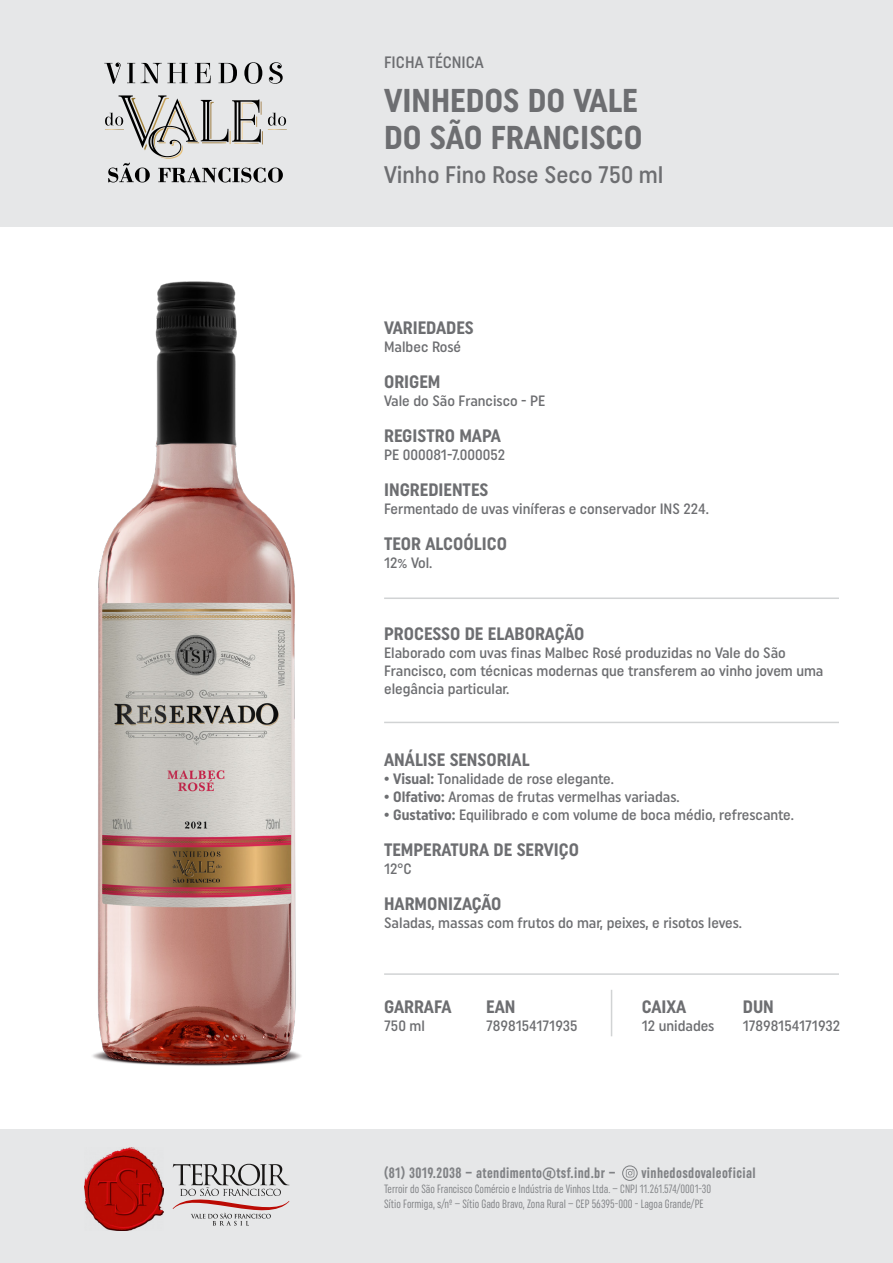
<style>
.page{position:relative;width:893px;height:1263px;background:#fff}
.page>*{position:absolute;margin:0;border:0;box-sizing:border-box;transform-origin:0 0}
.t1{font:700 33px/37.2px "Uniform Condensed";color:#6d6e71}
.t2{font:500 24px "Uniform Condensed";color:#6d6e71}
.t3{font:700 18px "Uniform Condensed";color:#6d6e71}
.t4{font:500 16.5px "Uniform Condensed";color:#6d6e71}
.t5{font:500 15px/18px "Uniform Condensed";color:#6d6e71}
.t6{font:700 extra-condensed 15px "Uniform";letter-spacing:.025em;color:#808285}
.t7{font:extra-condensed 12px/15px "Uniform";color:#808285}
.s1{font-weight:700}
</style>
<div class="page">
<div style="left:0;top:0;width:893px;height:227px;background:#e6e7e8"></div>
<div style="left:0;top:1129px;width:893px;height:134px;background:#e6e7e8"></div>
<img style="left:84px;top:1147px;width:79px;height:83px">
<svg style="left:173px;top:1164px;width:116px;height:61px"></svg>
<svg style="left:108px;top:163px;width:42px;height:19px"></svg>
<svg style="left:158px;top:168px;width:125px;height:14px"></svg>
<svg style="left:104px;top:62px;width:179px;height:22px"></svg>
<svg style="left:105px;top:95px;width:182px;height:62px"></svg>
<hr style="left:384px;top:722px;width:455px;height:1px;background:#d1d3d4">
<hr style="left:384px;top:597px;width:455px;height:2px;background:#d1d3d4">
<hr style="left:384px;top:973px;width:455px;height:2px;background:#d1d3d4">
<hr style="left:611px;top:990px;width:1px;height:46px;background:#d1d3d4">
<svg style="left:622px;top:1165px;width:16px;height:16px"></svg>
<img style="left:92px;top:281px;width:209px;height:785px">
<p class="t4" style="left:384px;top:53px;width:101px">FICHA TÉCNICA</p>
<h1 class="t1" style="left:384px;top:82px;width:260px">VINHEDOS DO VALE<br>DO SÃO FRANCISCO</h1>
<h2 class="t2" style="left:384px;top:160px;width:281px">Vinho Fino Rose Seco 750 ml</h2>
<p class="t3" style="left:384px;top:317px;width:91px">VARIEDADES</p>
<p class="t5" style="left:384px;top:338px;width:79px">Malbec Rosé</p>
<p class="t3" style="left:384px;top:371px;width:58px">ORIGEM</p>
<p class="t5" style="left:384px;top:392px;width:163px">Vale do São Francisco - PE</p>
<p class="t3" style="left:384px;top:425px;width:118px">REGISTRO MAPA</p>
<p class="t5" style="left:384px;top:446px;width:123px">PE 000081-7.000052</p>
<p class="t3" style="left:384px;top:479px;width:106px">INGREDIENTES</p>
<p class="t5" style="left:384px;top:500px;width:326px">Fermentado de uvas viníferas e conservador INS 224.</p>
<p class="t3" style="left:384px;top:533px;width:124px">TEOR ALCOÓLICO</p>
<p class="t5" style="left:384px;top:554px;width:50px">12% Vol.</p>
<p class="t3" style="left:384px;top:623px;width:202px">PROCESSO DE ELABORAÇÃO</p>
<p class="t5" style="left:384px;top:644px;width:441px">Elaborado com uvas finas Malbec Rosé produzidas no Vale do São<br>Francisco, com técnicas modernas que transferem ao vinho jovem uma elegância particular.</p>
<p class="t3" style="left:384px;top:749px;width:147px">ANÁLISE SENSORIAL</p>
<p class="t5" style="left:384px;top:770px;width:231px"><span class="s1">• Visual:</span> Tonalidade de rose elegante.</p>
<p class="t5" style="left:384px;top:788px;width:297px"><span class="s1">• Olfativo:</span> Aromas de frutas vermelhas variadas.</p>
<p class="t5" style="left:384px;top:806px;width:411px"><span class="s1">• Gustativo:</span> Equilibrado e com volume de boca médio, refrescante.</p>
<p class="t3" style="left:384px;top:839px;width:196px">TEMPERATURA DE SERVIÇO</p>
<p class="t5" style="left:384px;top:860px;width:29px">12°C</p>
<p class="t3" style="left:384px;top:893px;width:119px">HARMONIZAÇÃO</p>
<p class="t5" style="left:384px;top:914px;width:359px">Saladas, massas com frutos do mar, peixes, e risotos leves.</p>
<p class="t3" style="left:384px;top:996px;width:69px">GARRAFA</p>
<p class="t5" style="left:384px;top:1017px;width:42px">750 ml</p>
<p class="t3" style="left:486px;top:996px;width:31px">EAN</p>
<p class="t5" style="left:486px;top:1017px;width:93px">7898154171935</p>
<p class="t3" style="left:642px;top:996px;width:46px">CAIXA</p>
<p class="t5" style="left:642px;top:1017px;width:74px">12 unidades</p>
<p class="t3" style="left:743px;top:996px;width:33px">DUN</p>
<p class="t5" style="left:743px;top:1017px;width:99px">17898154171932</p>
<p class="t6" style="left:384px;top:1164px;width:233px">(81) 3019.2038 – atendimento@tsf.ind.br –</p>
<p class="t6" style="left:641px;top:1164px;width:116px">vinhedosdovaleoficial</p>
<p class="t7" style="left:384px;top:1181px;width:329px">Terroir do São Francisco Comércio e Indústria de Vinhos Ltda. – CNPJ 11.261.574/0001-30<br>Sítio Formiga, s/nº – Sítio Gado Bravo, Zona Rural – CEP 56395-000 - Lagoa Grande/PE</p>
</div>
